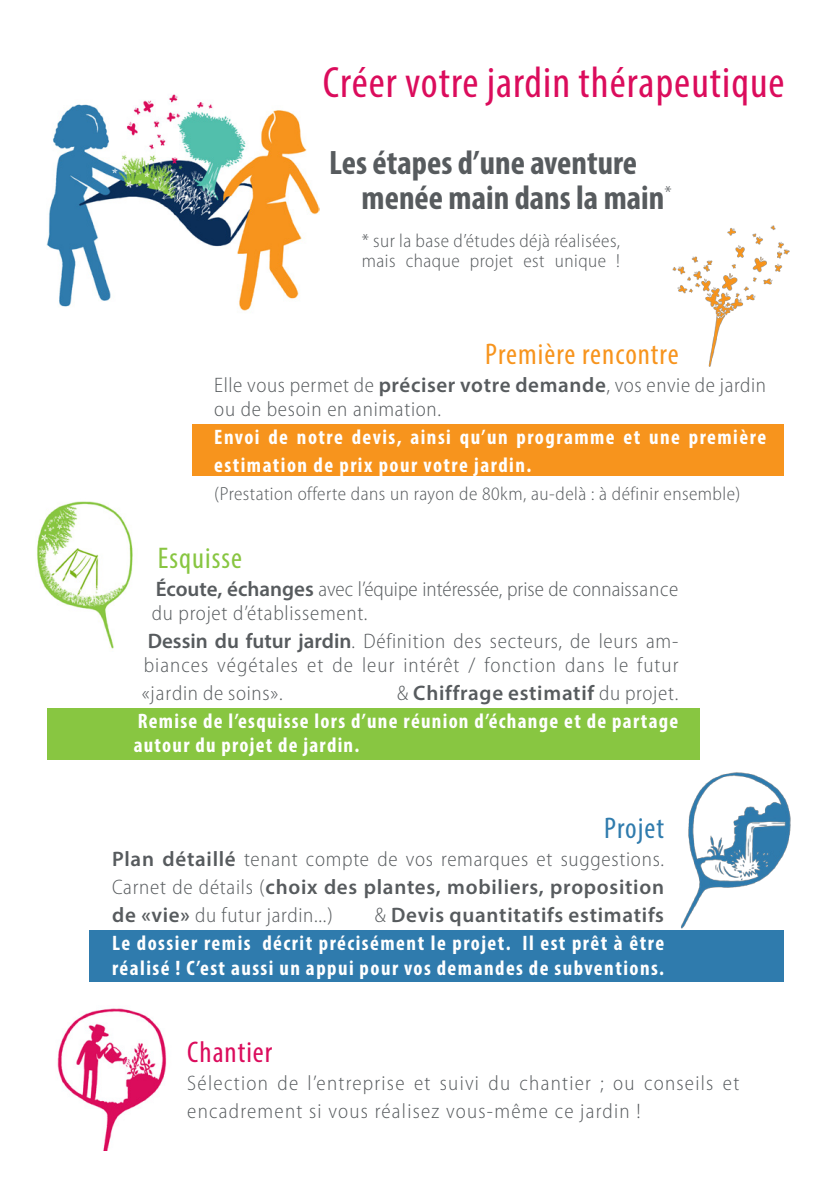
<style>
.page{position:relative;width:840px;height:1191px;background:#fff}
.page>*{position:absolute;margin:0;border:0;box-sizing:border-box;transform-origin:0 0}
.t1{font:condensed 44px "Myriad Pro";letter-spacing:.025em;color:#db0c5c}
.t2{font:700 condensed 34px "Myriad Pro";color:#575b5e}
.t3{font:condensed 30px "Myriad Pro";letter-spacing:.035em;color:#f7941d}
.t4{font:condensed 30px "Myriad Pro";letter-spacing:.035em;color:#88c641}
.t5{font:condensed 30px "Myriad Pro";letter-spacing:.035em;color:#db0c5c}
.t6{font:condensed 30px "Myriad Pro";letter-spacing:.035em;color:#2f7bad}
.t7{font:700 condensed 21px/24px "Myriad Pro";letter-spacing:.07em;color:#fff}
.t8{font:300 semi-condensed 21px/24px "Myriad Pro";letter-spacing:.035em;color:#575b5e}
.t9{font:600 21px/28px "Myriad Pro";letter-spacing:.035em;color:#575b5e}
.t10{font:300 semi-condensed 21px/28px "Myriad Pro";letter-spacing:.06em;color:#575b5e}
.t11{font:300 semi-condensed 21px/24px "Myriad Pro";color:#575b5e}
.t12{font:300 semi-condensed 19px/20px "Myriad Pro";letter-spacing:.025em;color:#575b5e}
.s1{font-weight:600;font-stretch:normal}
.s2{color:#89c541}
.s3{font-weight:300;font-stretch:semi-condensed}
</style>
<div class="page">
<div style="left:191px;top:424px;width:592px;height:51px;background:#f7941d"></div>
<div style="left:47px;top:708px;width:652px;height:51px;background:#88c641"></div>
<div style="left:89px;top:930px;width:694px;height:51px;background:#2f7bad"></div>
<img style="left:37px;top:501px;width:96px;height:148px">
<img style="left:47px;top:94px;width:273px;height:217px">
<img style="left:681px;top:772px;width:110px;height:159px">
<img style="left:57px;top:1008px;width:110px;height:142px">
<img style="left:672px;top:225px;width:118px;height:142px">
<p class="t1" style="left:323px;top:56px;width:463px">Créer votre jardin thérapeutique</p>
<p class="t2" style="left:329px;top:142px;width:309px">Les étapes d’une aventure</p>
<p class="t2" style="left:361px;top:176px;width:311px">menée main dans la main<sup>*</sup></p>
<p class="t12" style="left:361px;top:231px;width:259px">* sur la base d’études déjà réalisées, mais chaque projet est unique !</p>
<p class="t3" style="left:485px;top:336px;width:195px">Première rencontre</p>
<p class="t8" style="left:214px;top:373px;width:553px">Elle vous permet de <span class="s1">préciser votre demande</span>, vos envie de jardin ou de besoin en animation.</p>
<p class="t7" style="left:214px;top:423px;width:553px;line-height:28px">Envoi de notre devis, ainsi qu’un programme et une première estimation de prix pour votre jardin.</p>
<p class="t12" style="left:214px;top:484px;width:527px">(Prestation offerte dans un rayon de 80km, au-delà : à définir ensemble)</p>
<p class="t4" style="left:158px;top:540px;width:86px"><span class="s2">E</span>squiss<span class="s2">e</span></p>
<p class="t11" style="left:152px;top:577px;width:528px"><span class="s1">Écoute, échanges</span> avec l’équipe intéressée, prise de connaissance du projet d’établissement.</p>
<p class="t8" style="left:144px;top:629px;width:536px"><span class="s1">Dessin du futur jardin</span>. Définition des secteurs, de leurs am&shy;biances végétales et de leur intérêt / fonction dans le futur</p>
<p class="t8" style="left:142px;top:681px;width:142px">«jardin de soins».</p>
<p class="t9" style="left:397px;top:678px;width:282px"><span class="s3">&amp;</span> Chiffrage estimatif <span class="s3">du projet.</span></p>
<p class="t7" style="left:134px;top:709px;width:545px">Remise de l’esquisse lors d’une réunion d’échange et de partage autour du projet de jardin.</p>
<p class="t6" style="left:604px;top:810px;width:61px">Projet</p>
<p class="t8" style="left:112px;top:847px;width:553px"><span class="s1">Plan détaillé</span> tenant compte de vos remarques et suggestions.</p>
<p class="t9" style="left:112px;top:873px;width:553px"><span class="s3">Carnet de détails (</span>choix des plantes, mobiliers, proposition de «vie» <span class="s3">du futur jardin...)</span></p>
<p class="t9" style="left:374px;top:901px;width:291px"><span class="s3">&amp;</span> Devis quantitatifs estimatifs</p>
<p class="t7" style="left:112px;top:931px;width:553px">Le dossier remis décrit précisément le projet. Il est prêt à être réalisé ! C’est aussi un appui pour vos demandes de subventions.</p>
<p class="t5" style="left:187px;top:1034px;width:86px">Chantier</p>
<p class="t10" style="left:187px;top:1069px;width:553px">Sélection de l’entreprise et suivi du chantier ; ou conseils et encadrement si vous réalisez vous-même ce jardin !</p>
</div>
